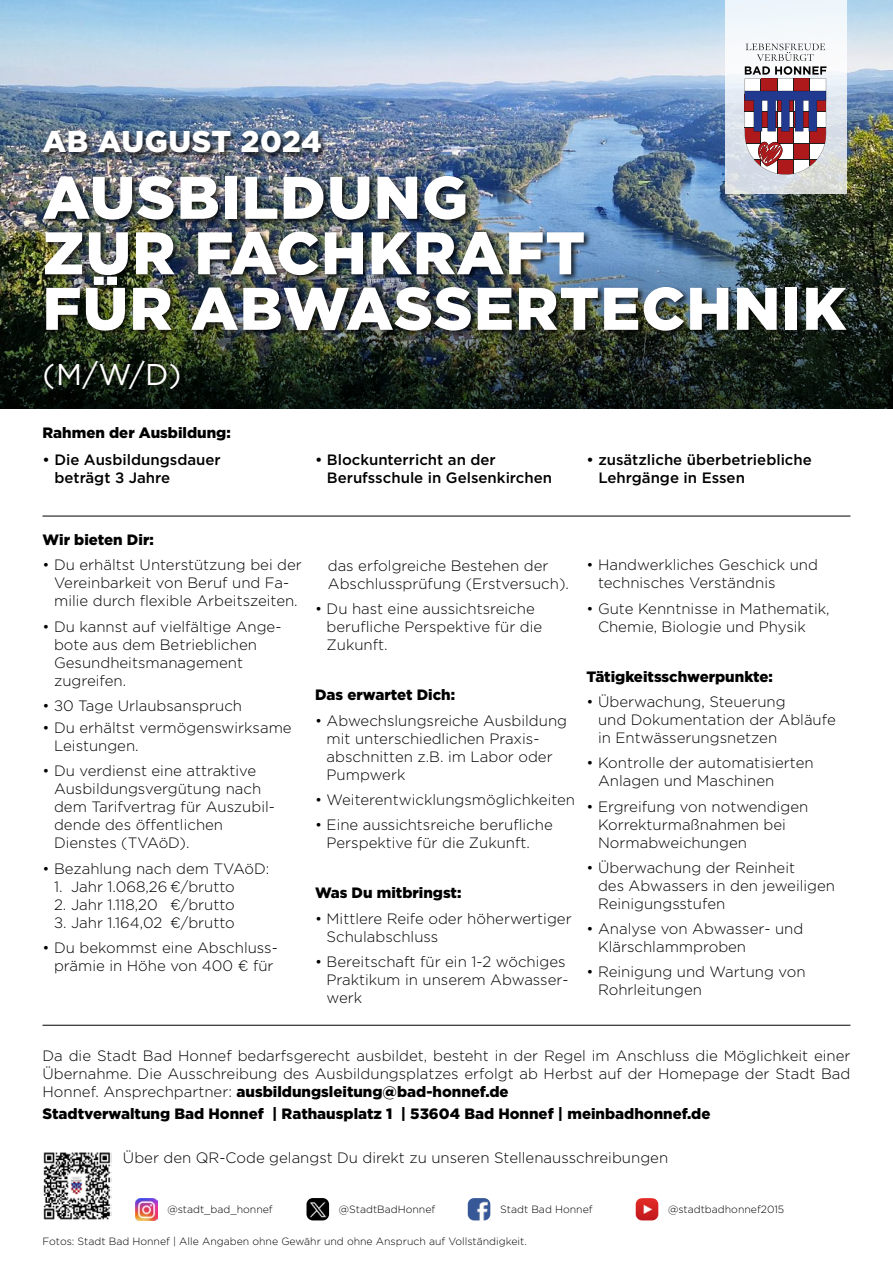
<style>
.page{position:relative;width:893px;height:1263px;background:#fff}
.page>*{position:absolute;margin:0;border:0;box-sizing:border-box;transform-origin:0 0}
.t1{font:900 60px/55.5px "Gotham";letter-spacing:.02em;color:#fff}
.t2{font:900 30px "Gotham";letter-spacing:.02em;color:#fff}
.t3{font:30px "Gotham";color:#fff}
.t4{font:300 15px/18px "Gotham";color:#000}
.t5{font:900 15px "Gotham";color:#000}
.t6{font:500 15px/18px "Gotham";color:#000}
.t7{font:300 10.5px "Gotham";color:#000}
.s1{font-weight:900}
</style>
<div class="page">
<img style="left:0;top:0;width:893px;height:255px">
<svg style="left:0;top:255px;width:893px;height:153px"></svg>
<svg style="left:725px;top:0;width:121px;height:174px;fill:#eff6fb"></svg>
<svg style="left:745px;top:44px;width:81px;height:130px"></svg>
<div style="left:42px;top:174px;width:811px;height:223px;background:#000;opacity:.75"></div>
<div style="left:42px;top:130px;width:286px;height:30px;background:#000;opacity:.75"></div>
<hr style="left:43px;top:516px;width:807px;height:1px;background:#000">
<hr style="left:43px;top:1025px;width:807px;height:1px;background:#000">
<img style="left:43px;top:1152px;width:69px;height:68px">
<img style="left:135px;top:1198px;width:23px;height:22px">
<img style="left:306px;top:1198px;width:23px;height:22px">
<img style="left:468px;top:1198px;width:22px;height:22px">
<img style="left:636px;top:1198px;width:22px;height:22px">
<h2 class="t2" style="left:43px;top:121px;width:281px">AB AUGUST 2024</h2>
<h1 class="t1" style="left:43px;top:169px;width:805px">AUSBILDUNG<br>ZUR FACHKRAFT<br>FÜR ABWASSERTECHNIK</h1>
<h2 class="t3" style="left:43px;top:355px;width:140px">(M/W/D)</h2>
<p class="t5" style="left:43px;top:423px;width:190px">Rahmen der Ausbildung:</p>
<p class="t6" style="left:54px;top:450px;width:168px;text-indent:-12px">• Die Ausbildungsdauer beträgt 3 Jahre</p>
<p class="t6" style="left:327px;top:450px;width:227px;text-indent:-12px">• Blockunterricht an der<br>Berufsschule in Gelsenkirchen</p>
<p class="t6" style="left:598px;top:450px;width:215px;text-indent:-12px">• zusätzliche überbetriebliche<br>Lehrgänge in Essen</p>
<p class="t5" style="left:43px;top:529px;width:113px">Wir bieten Dir:</p>
<p class="t4" style="left:43px;top:556px;width:261px;text-align:center">• Du erhältst Unterstützung bei der<br>Vereinbarkeit von Beruf und Fa&shy;milie durch flexible Arbeitszeiten.</p>
<p class="t4" style="left:54px;top:617px;width:229px;text-indent:-12px">• Du kannst auf vielfältige Ange&shy;bote aus dem Betrieblichen<br>Gesundheitsmanagement zugreifen.</p>
<p class="t4" style="left:43px;top:696px;width:201px">• 30 Tage Urlaubsanspruch</p>
<p class="t4" style="left:54px;top:718px;width:239px;text-indent:-12px">• Du erhältst vermögenswirksame<br>Leistungen.</p>
<p class="t4" style="left:54px;top:761px;width:222px;text-indent:-12px">• Du verdienst eine attraktive<br>Ausbildungsvergütung nach dem Tarifvertrag für Auszubil&shy;dende des öffentlichen<br>Dienstes (TVAöD).</p>
<p class="t4" style="left:43px;top:859px;width:228px">• Bezahlung nach dem TVAöD:</p>
<p class="t4" style="left:54px;top:877px;width:182px">1. Jahr 1.068,26 €/brutto</p>
<p class="t4" style="left:54px;top:895px;width:182px">2. Jahr 1.118,20 €/brutto</p>
<p class="t4" style="left:54px;top:913px;width:182px">3. Jahr 1.164,02 €/brutto</p>
<p class="t4" style="left:43px;top:938px;width:237px;text-align:center">• Du bekommst eine Abschluss&shy;prämie in Höhe von 400 € für</p>
<p class="t4" style="left:328px;top:556px;width:243px">das erfolgreiche Bestehen der<br>Abschlussprüfung (Erstversuch).</p>
<p class="t4" style="left:327px;top:599px;width:217px;text-indent:-12px">• Du hast eine aussichtsreiche berufliche Perspektive für die<br>Zukunft.</p>
<p class="t5" style="left:315px;top:685px;width:142px">Das erwartet Dich:</p>
<p class="t4" style="left:327px;top:711px;width:242px;text-indent:-12px">• Abwechslungsreiche Ausbildung mit unterschiedlichen Praxis&shy;abschnitten z.B. im Labor oder<br>Pumpwerk</p>
<p class="t4" style="left:315px;top:790px;width:262px">• Weiterentwicklungsmöglichkeiten</p>
<p class="t4" style="left:327px;top:815px;width:228px;text-indent:-12px">• Eine aussichtsreiche berufliche<br>Perspektive für die Zukunft.</p>
<p class="t5" style="left:315px;top:883px;width:148px">Was Du mitbringst:</p>
<p class="t4" style="left:327px;top:909px;width:247px;text-indent:-12px">• Mittlere Reife oder höherwertiger<br>Schulabschluss</p>
<p class="t4" style="left:327px;top:952px;width:243px;text-indent:-12px">• Bereitschaft für ein 1-2 wöchiges<br>Praktikum in unserem Abwasser&shy;werk</p>
<p class="t4" style="left:598px;top:556px;width:221px;text-indent:-12px">• Handwerkliches Geschick und technisches Verständnis</p>
<p class="t4" style="left:598px;top:599px;width:233px;text-indent:-12px">• Gute Kenntnisse in Mathematik,<br>Chemie, Biologie und Physik</p>
<p class="t5" style="left:586px;top:666px;width:188px">Tätigkeitsschwerpunkte:</p>
<p class="t4" style="left:598px;top:692px;width:239px;text-indent:-12px">• Überwachung, Steuerung<br>und Dokumentation der Abläufe in Entwässerungsnetzen</p>
<p class="t4" style="left:598px;top:754px;width:217px;text-indent:-12px">• Kontrolle der automatisierten<br>Anlagen und Maschinen</p>
<p class="t4" style="left:598px;top:797px;width:212px;text-indent:-12px">• Ergreifung von notwendigen<br>Korrekturmaßnahmen bei<br>Normabweichungen</p>
<p class="t4" style="left:598px;top:858px;width:239px;text-indent:-12px">• Überwachung der Reinheit<br>des Abwassers in den jeweiligen<br>Reinigungsstufen</p>
<p class="t4" style="left:598px;top:919px;width:207px;text-indent:-12px">• Analyse von Abwasser- und<br>Klärschlammproben</p>
<p class="t4" style="left:598px;top:963px;width:209px;text-indent:-12px">• Reinigung und Wartung von<br>Rohrleitungen</p>
<p class="t4" style="left:43px;top:1046px;width:809px;text-align:justify">Da die Stadt Bad Honnef bedarfsgerecht ausbildet, besteht in der Regel im Anschluss die Möglichkeit einer Übernahme. Die Ausschreibung des Ausbildungsplatzes erfolgt ab Herbst auf der Homepage der Stadt Bad Honnef. Ansprechpartner: <span class="s1">ausbildungsleitung@bad-honnef.de</span></p>
<p class="t5" style="left:43px;top:1103px;width:669px">Stadtverwaltung Bad Honnef | Rathausplatz 1 | 53604 Bad Honnef | meinbadhonnef.de</p>
<p class="t4" style="left:123px;top:1148px;width:547px">Über den QR-Code gelangst Du direkt zu unseren Stellenausschreibungen</p>
<p class="t7" style="left:167px;top:1203px;width:107px">@stadt_bad_honnef</p>
<p class="t7" style="left:339px;top:1203px;width:98px">@StadtBadHonnef</p>
<p class="t7" style="left:500px;top:1203px;width:94px">Stadt Bad Honnef</p>
<p class="t7" style="left:668px;top:1203px;width:118px">@stadtbadhonnef2015</p>
<p class="t7" style="left:43px;top:1235px;width:486px">Fotos: Stadt Bad Honnef | Alle Angaben ohne Gewähr und ohne Anspruch auf Vollständigkeit.</p>
</div>
